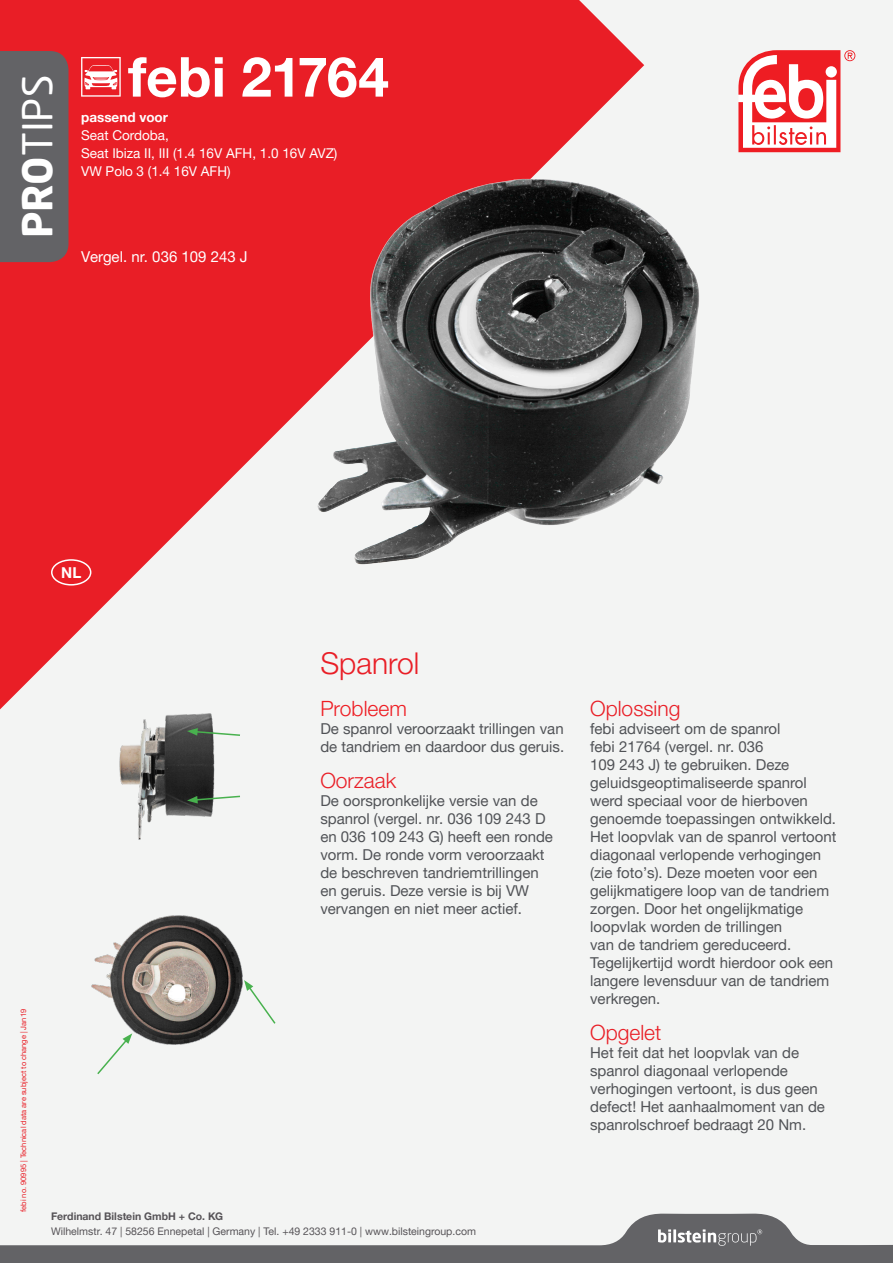
<style>
.page{position:relative;width:893px;height:1263px;background:#f3f4f3}
.page>*{position:absolute;margin:0;border:0;box-sizing:border-box;transform-origin:0 0}
.t1{font:700 55.2px "Helvetica Neue World 75";letter-spacing:-.01em;color:#fff}
.t2{font:40.65px "Neo Sans Pro";color:#fff}
.t3{font:30px "Helvetica Neue World 45 Lt";color:#e91e26}
.t4{font:21px "Helvetica Neue World 45 Lt";color:#e91e26}
.t5{font:21px "Helvetica Neue World 45 Lt";color:#ee1d23}
.t6{font:15px/18px "Helvetica Neue World 55 Roman";color:#505256}
.t7{font:15px "Helvetica Neue World 55 Roman";color:#fff}
.t8{font:700 15px "Helvetica Neue World 75";color:#fff}
.t9{font:13.5px "Helvetica Neue World 55 Roman";color:#fff}
.t10{font:700 13.5px "Helvetica Neue World 75";color:#fff}
.t11{font:10.5px "Helvetica Neue World 55 Roman";color:#565357}
.t12{font:700 10.5px "Helvetica Neue World 75";color:#565357}
.t13{font:7.5px "Helvetica Neue World 55 Roman";color:#e91e26}
.s1{font-weight:700}
</style>
<div class="page">
<svg style="left:0;top:0;width:644px;height:710px;fill:#e91e26"></svg>
<div style="left:0;top:51px;width:69px;height:211px;background:#636366"></div>
<svg style="left:738px;top:50px;width:117px;height:102px"></svg>
<svg style="left:0;top:1213px;width:893px;height:50px"></svg>
<div style="left:51px;top:559px;width:40px;height:26px;border:2px solid #fff;border-radius:50%"></div>
<svg style="left:81px;top:57px;width:40px;height:40px"></svg>
<img style="left:295px;top:162px;width:404px;height:427px">
<img style="left:91px;top:915px;width:152px;height:130px">
<img style="left:51px;top:699px;width:231px;height:141px">
<svg style="left:96px;top:1033px;width:36px;height:42px"></svg>
<svg style="left:244px;top:980px;width:32px;height:44px"></svg>
<svg style="left:187px;top:795px;width:55px;height:8px"></svg>
<svg style="left:187px;top:728px;width:55px;height:9px"></svg>
<p class="t2" style="left:13px;top:238px;width:165px;rotate:-90deg"><span class="s1">PRO</span>TIPS</p>
<p class="t1" style="left:128px;top:45px;width:262px">febi 21764</p>
<p class="t10" style="left:81px;top:110px;width:89px">passend voor</p>
<p class="t9" style="left:81px;top:128px;width:89px">Seat Cordoba,</p>
<p class="t9" style="left:81px;top:146px;width:258px">Seat Ibiza II, III (1.4 16V AFH, 1.0 16V AVZ)</p>
<p class="t9" style="left:81px;top:164px;width:151px">VW Polo 3 (1.4 16V AFH)</p>
<p class="t7" style="left:81px;top:248px;width:168px">Vergel. nr. 036 109 243 J</p>
<p class="t8" style="left:61px;top:564px;width:22px">NL</p>
<p class="t3" style="left:320px;top:646px;width:101px">Spanrol</p>
<p class="t5" style="left:320px;top:696px;width:88px">Probleem</p>
<p class="t6" style="left:320px;top:719px;width:245px">De spanrol veroorzaakt trillingen van de tandriem en daardoor dus geruis.</p>
<p class="t4" style="left:320px;top:768px;width:77px">Oorzaak</p>
<p class="t6" style="left:320px;top:791px;width:234px">De oorspronkelijke versie van de spanrol (vergel. nr. 036 109 243 D en 036 109 243 G) heeft een ronde vorm. De ronde vorm veroorzaakt de beschreven tandriemtrillingen en geruis. Deze versie is bij VW vervangen en niet meer actief.</p>
<p class="t13" style="left:19px;top:1212px;width:204px;rotate:-90deg">febi no. 90995 | Technical data are subject to change | Jan19</p>
<p class="t12" style="left:51px;top:1210px;width:174px">Ferdinand Bilstein GmbH + Co. KG</p>
<p class="t11" style="left:51px;top:1225px;width:426px">Wilhelmstr. 47 | 58256 Ennepetal | Germany | Tel. +49 2333 911-0 | www.bilsteingroup.com</p>
<p class="t4" style="left:590px;top:696px;width:92px">Oplossing</p>
<p class="t6" style="left:590px;top:719px;width:248px">febi adviseert om de spanrol<br>febi 21764 (vergel. nr. 036<br>109 243 J) te gebruiken. Deze geluidsgeoptimaliseerde spanrol werd speciaal voor de hierboven genoemde toepassingen ontwikkeld.<br>Het loopvlak van de spanrol vertoont diagonaal verlopende verhogingen (zie foto’s). Deze moeten voor een gelijkmatigere loop van de tandriem zorgen. Door het ongelijkmatige loopvlak worden de trillingen<br>van de tandriem gereduceerd.<br>Tegelijkertijd wordt hierdoor ook een langere levensduur van de tandriem verkregen.</p>
<p class="t4" style="left:590px;top:1020px;width:73px">Opgelet</p>
<p class="t6" style="left:590px;top:1043px;width:236px">Het feit dat het loopvlak van de spanrol diagonaal verlopende verhogingen vertoont, is dus geen defect! Het aanhaalmoment van de spanrolschroef bedraagt 20 Nm.</p>
</div>
